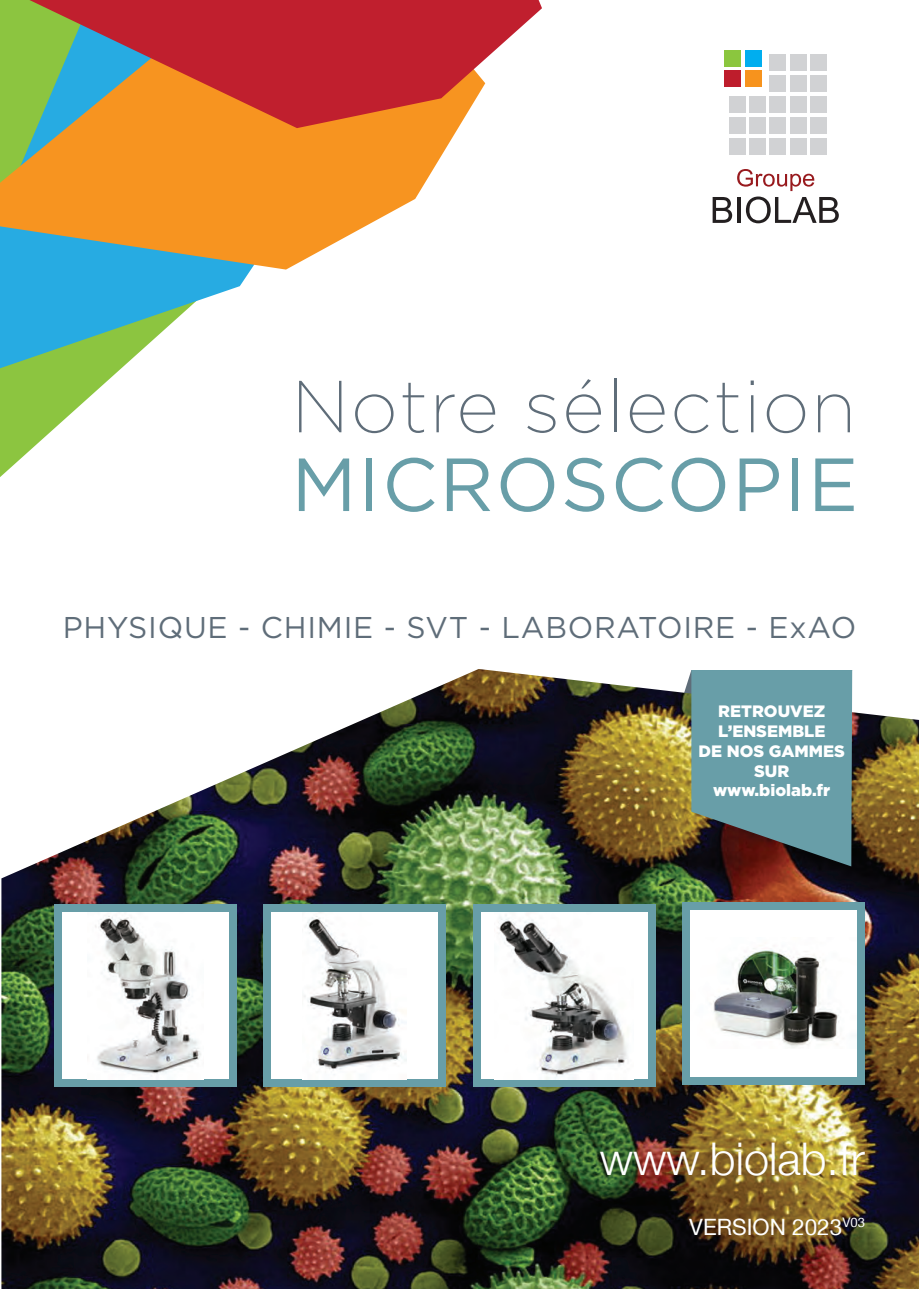
<style>
.page{position:relative;width:919px;height:1289px;background:#fff}
.page>*{position:absolute;margin:0;border:0;box-sizing:border-box;transform-origin:0 0}
.t1{font:75px "Gotham";letter-spacing:.025em;color:#689ea8}
.t2{font:200 73.5px "Gotham";letter-spacing:.025em;color:#5f6d79}
.t3{font:300 45px "Helvetica Neue LT";color:#fff}
.t4{font:30px "Gotham";letter-spacing:.025em;color:#5f6d79}
.t5{font:22.5px "Helvetica Neue LT";color:#fff}
.t6{font:900 16.5px/19.8px "Gotham";color:#fff;text-align:center}
</style>
<div class="page">
<img style="left:1px;top:669px;width:917px;height:619px">
<svg style="left:712px;top:169px;width:126px;height:54px"></svg>
<div style="left:724px;top:50px;width:17px;height:16px;background:#8bc63e"></div>
<div style="left:744px;top:50px;width:17px;height:16px;background:#00aeef"></div>
<div style="left:769px;top:54px;width:17px;height:17px;background:#d1d2d4"></div>
<div style="left:790px;top:54px;width:16px;height:17px;background:#d1d2d4"></div>
<div style="left:810px;top:54px;width:16px;height:17px;background:#d1d2d4"></div>
<div style="left:724px;top:71px;width:17px;height:16px;background:#be1d2c"></div>
<div style="left:744px;top:71px;width:17px;height:16px;background:#f7931d"></div>
<div style="left:769px;top:75px;width:17px;height:17px;background:#d1d2d4"></div>
<div style="left:790px;top:75px;width:16px;height:17px;background:#d1d2d4"></div>
<div style="left:810px;top:75px;width:16px;height:17px;background:#d1d2d4"></div>
<div style="left:729px;top:96px;width:16px;height:17px;background:#d1d2d4"></div>
<div style="left:749px;top:96px;width:16px;height:17px;background:#d1d2d4"></div>
<div style="left:769px;top:96px;width:17px;height:17px;background:#d1d2d4"></div>
<div style="left:790px;top:96px;width:16px;height:17px;background:#d1d2d4"></div>
<div style="left:810px;top:96px;width:16px;height:17px;background:#d1d2d4"></div>
<div style="left:729px;top:117px;width:16px;height:17px;background:#d1d2d4"></div>
<div style="left:749px;top:117px;width:16px;height:17px;background:#d1d2d4"></div>
<div style="left:769px;top:117px;width:17px;height:17px;background:#d1d2d4"></div>
<div style="left:790px;top:117px;width:16px;height:17px;background:#d1d2d4"></div>
<div style="left:810px;top:117px;width:16px;height:17px;background:#d1d2d4"></div>
<div style="left:729px;top:138px;width:16px;height:16px;background:#d1d2d4"></div>
<div style="left:749px;top:138px;width:16px;height:16px;background:#d1d2d4"></div>
<div style="left:769px;top:138px;width:17px;height:16px;background:#d1d2d4"></div>
<div style="left:790px;top:138px;width:16px;height:16px;background:#d1d2d4"></div>
<div style="left:810px;top:138px;width:16px;height:16px;background:#d1d2d4"></div>
<svg style="left:660px;top:670px;width:192px;height:196px;background:#6b8b86"></svg>
<svg style="left:0;top:368px;width:122px;height:109px"></svg>
<svg style="left:0;top:269px;width:287px;height:99px;fill:#27abe2"></svg>
<svg style="left:0;top:0;width:458px;height:269px;background:#dca752"></svg>
<svg style="left:29px;top:0;width:513px;height:128px;background:#bf5c4e"></svg>
<div style="left:54px;top:904px;width:183px;height:183px;background:#689ea8"></div>
<div style="left:62px;top:912px;width:167px;height:167px;background:#fff"></div>
<img style="left:95px;top:916px;width:106px;height:158px">
<div style="left:263px;top:904px;width:183px;height:183px;background:#689ea8"></div>
<div style="left:271px;top:912px;width:167px;height:167px;background:#fff"></div>
<img style="left:304px;top:912px;width:102px;height:164px">
<div style="left:473px;top:904px;width:182px;height:183px;background:#689ea8"></div>
<div style="left:481px;top:912px;width:166px;height:167px;background:#fff"></div>
<img style="left:497px;top:915px;width:131px;height:164px">
<div style="left:682px;top:901px;width:182px;height:183px;background:#689ea8"></div>
<div style="left:690px;top:909px;width:166px;height:167px;background:#fff"></div>
<img style="left:713px;top:948px;width:126px;height:100px">
<h2 class="t2" style="left:291px;top:366px;width:566px">Notre sélection</h2>
<h1 class="t1" style="left:291px;top:443px;width:568px">MICROSCOPIE</h1>
<h3 class="t4" style="left:63px;top:610px;width:794px">PHYSIQUE - CHIMIE - SVT - LABORATOIRE - ExAO</h3>
<p class="t6" style="left:698px;top:701px;width:148px">RETROUVEZ<br>L’ENSEMBLE<br>DE NOS GAMMES<br>SUR www.biolab.fr</p>
<h3 class="t3" style="left:599px;top:1131px;width:267px">www.biolab.fr</h3>
<h3 class="t5" style="left:689px;top:1213px;width:177px">VERSION 2023<sup>V03</sup></h3>
</div>
